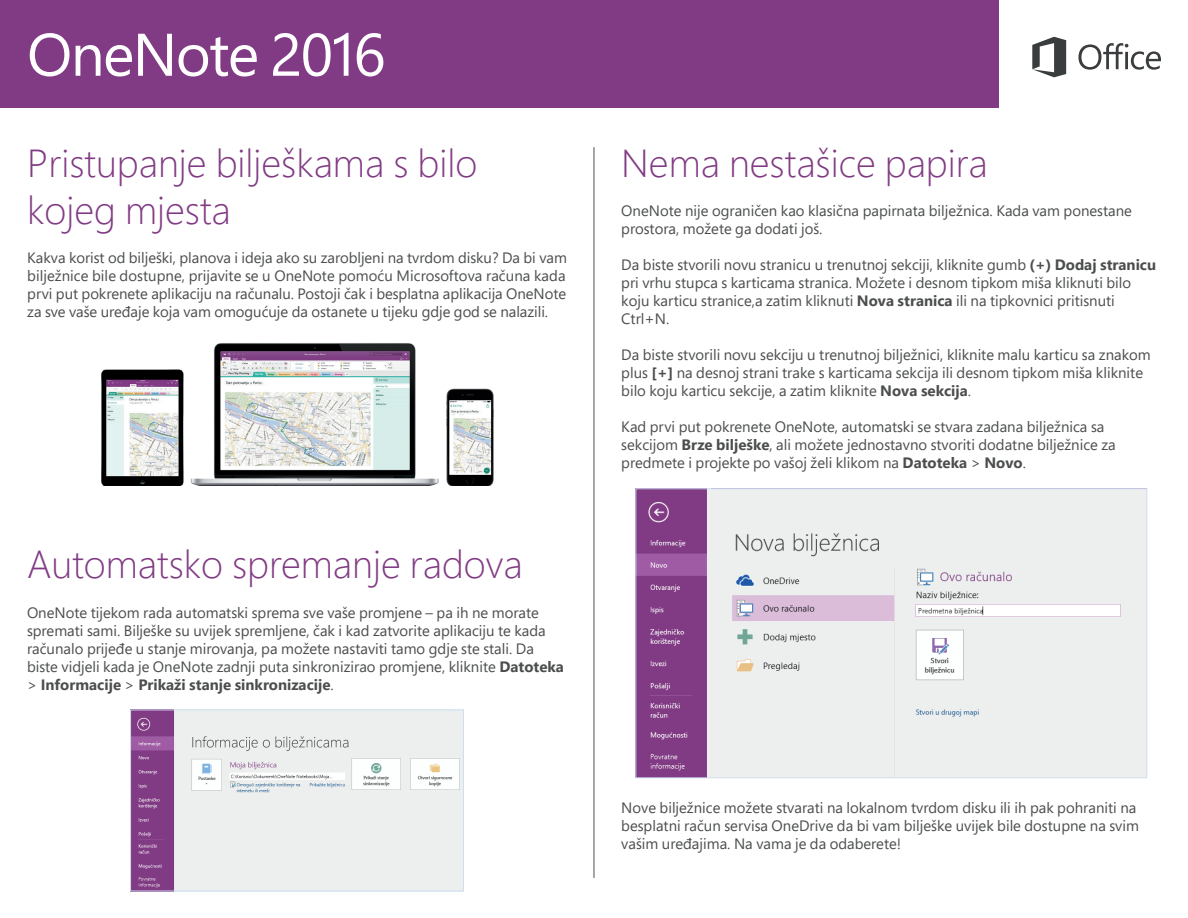
<style>
.page{position:relative;width:1188px;height:918px;background:#fff}
.page>*{position:absolute;margin:0;border:0;box-sizing:border-box;transform-origin:0 0}
.t1{font:60px "Segoe Pro";letter-spacing:-.025em;color:#fff}
.t2{font:300 39px/46.8px "Segoe Pro";color:#813b84}
.t3{font:15px/18px "Segoe Pro";color:#4c4e4e}
.s1{font-weight:700}
</style>
<div class="page">
<div style="left:0;top:0;width:999px;height:108px;background:#813b84"></div>
<svg style="left:1078px;top:43px;width:83px;height:27px"></svg>
<svg style="left:1032px;top:37px;width:34px;height:40px"></svg>
<hr style="left:594px;top:147px;width:1px;height:731px;background:#4c4e4e">
<img style="left:101px;top:343px;width:393px;height:143px">
<img style="left:637px;top:490px;width:508px;height:286px">
<div style="left:635px;top:488px;width:512px;height:290px;border:1px solid #cfdff0"></div>
<img style="left:132px;top:712px;width:330px;height:177px">
<div style="left:130px;top:710px;width:334px;height:181px;border:1px solid #cfdff0"></div>
<h1 class="t1" style="left:27px;top:13px;width:360px">OneNote 2016</h1>
<h2 class="t2" style="left:27px;top:139px;width:451px">Pristupanje bilješkama s bilo kojeg mjesta</h2>
<p class="t3" style="left:27px;top:249px;width:541px;text-align:justify">Kakva korist od bilješki, planova i ideja ako su zarobljeni na tvrdom disku? Da bi vam bilježnice bile dostupne, prijavite se u OneNote pomoću Microsoftova računa kada prvi put pokrenete aplikaciju na računalu. Postoji čak i besplatna aplikacija OneNote za sve vaše uređaje koja vam omogućuje da ostanete u tijeku gdje god se nalazili.</p>
<h2 class="t2" style="left:27px;top:540px;width:497px">Automatsko spremanje radova</h2>
<p class="t3" style="left:27px;top:603px;width:538px">OneNote tijekom rada automatski sprema sve vaše promjene – pa ih ne morate spremati sami. Bilješke su uvijek spremljene, čak i kad zatvorite aplikaciju te kada računalo prijeđe u stanje mirovanja, pa možete nastaviti tamo gdje ste stali. Da biste vidjeli kada je OneNote zadnji puta sinkronizirao promjene, kliknite <span class="s1">Datoteka </span>&gt; <span class="s1">Informacije</span> &gt; <span class="s1">Prikaži stanje sinkronizacije</span>.</p>
<h2 class="t2" style="left:621px;top:139px;width:368px">Nema nestašice papira</h2>
<p class="t3" style="left:621px;top:202px;width:512px">OneNote nije ograničen kao klasična papirnata bilježnica. Kada vam ponestane prostora, možete ga dodati još.</p>
<p class="t3" style="left:621px;top:256px;width:536px">Da biste stvorili novu stranicu u trenutnoj sekciji, kliknite gumb <span class="s1">(+) Dodaj stranicu </span>pri vrhu stupca s karticama stranica. Možete i desnom tipkom miša kliknuti bilo koju karticu stranice,a zatim kliknuti <span class="s1">Nova stranica</span> ili na tipkovnici pritisnuti Ctrl+N.</p>
<p class="t3" style="left:621px;top:346px;width:531px">Da biste stvorili novu sekciju u trenutnoj bilježnici, kliknite malu karticu sa znakom plus <span class="s1">[+]</span> na desnoj strani trake s karticama sekcija ili desnom tipkom miša kliknite bilo koju karticu sekcije, a zatim kliknite <span class="s1">Nova sekcija</span>.</p>
<p class="t3" style="left:621px;top:418px;width:496px">Kad prvi put pokrenete OneNote, automatski se stvara zadana bilježnica sa sekcijom <span class="s1">Brze bilješke</span>, ali možete jednostavno stvoriti dodatne bilježnice za predmete i projekte po vašoj želi klikom na <span class="s1">Datoteka</span> &gt; <span class="s1">Novo</span>.</p>
<p class="t3" style="left:621px;top:799px;width:519px">Nove bilježnice možete stvarati na lokalnom tvrdom disku ili ih pak pohraniti na besplatni račun servisa OneDrive da bi vam bilješke uvijek bile dostupne na svim vašim uređajima. Na vama je da odaberete!</p>
</div>
